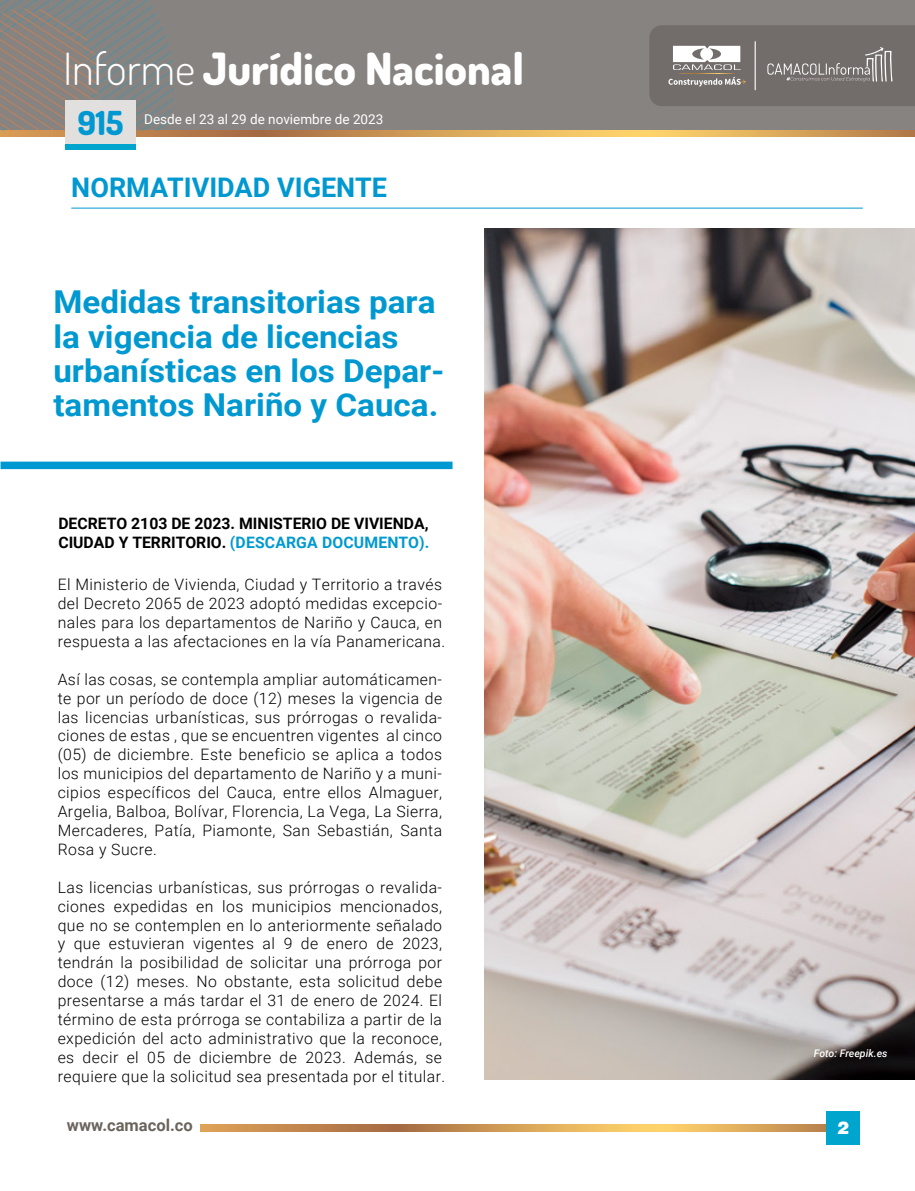
<style>
.page{position:relative;width:915px;height:1191px;background:#fff}
.page>*{position:absolute;margin:0;border:0;box-sizing:border-box;transform-origin:0 0}
.t1{font:44.4px "Dosis";color:#fff}
.t2{font:33px "Dosis";color:#0098d0}
.t3{font:700 31.5px/34.2px "Roboto";color:#0098d0;scale:1.05 1}
.t4{font:700 27px "Roboto";color:#0098d0}
.t5{font:900 19.5px "Helvetica";color:#fff}
.t6{font:700 16.5px "Roboto";color:#6a645d}
.t7{font:300 15.75px/18.9px "Roboto";letter-spacing:.03em;color:#010000}
.t8{font:700 15.75px/18.9px "Roboto";color:#000}
.t9{font:13.5px "Roboto";color:#fff}
.t10{font:italic 500 10.5px "Roboto";color:#fff}
.s1{color:#009ad0}
</style>
<div class="page">
<svg style="left:201px;top:1124px;width:624px;height:7px;background:#d29d56"></svg>
<div style="left:825px;top:1111px;width:34px;height:33px;background:#00a5ce"></div>
<div style="left:0;top:0;width:914px;height:131px;background:#878381"></div>
<svg style="left:0;top:131px;width:914px;height:5px;background:#d29d56"></svg>
<div style="left:65px;top:144px;width:71px;height:5px;background:#00a5ce"></div>
<div style="left:1px;top:461px;width:451px;height:8px;background:#0098d0"></div>
<hr style="left:71px;top:208px;width:791px;height:1px;background:#0098d0">
<svg style="left:649px;top:25px;width:265px;height:81px;background:#7f7a77"></svg>
<img style="left:484px;top:229px;width:430px;height:851px">
<svg style="left:0;top:0;width:179px;height:131px"></svg>
<div style="left:65px;top:101px;width:71px;height:43px;background:#e2dfdf"></div>
<h1 class="t1" style="left:63px;top:38px;width:462px">Informe Jurídico Nacional</h1>
<h2 class="t2" style="left:77px;top:100px;width:47px">915</h2>
<p class="t9" style="left:144px;top:110px;width:241px">Desde el 23 al 29 de noviembre de 2023</p>
<h3 class="t4" style="left:71px;top:169px;width:317px">NORMATIVIDAD VIGENTE</h3>
<h3 class="t3" style="left:53px;top:284px;width:373px">Medidas transitorias para la vigencia de licencias urbanísticas en los Depar&shy;tamentos Nariño y Cauca.</h3>
<p class="t8" style="left:58px;top:513px;width:372px">DECRETO 2103 DE 2023. MINISTERIO DE VIVIENDA,<br>CIUDAD Y TERRITORIO. <span class="s1">(DESCARGA DOCUMENTO).</span></p>
<p class="t7" style="left:58px;top:574px;width:389px">El Ministerio de Vivienda, Ciudad y Territorio a través del Decreto 2065 de 2023 adoptó medidas excepcio&shy;nales para los departamentos de Nariño y Cauca, en respuesta a las afectaciones en la vía Panamericana.</p>
<p class="t7" style="left:58px;top:669px;width:386px;text-align:justify">Así las cosas, se contempla ampliar automáticamen&shy;te por un período de doce (12) meses la vigencia de las licencias urbanísticas, sus prórrogas o revalida&shy;ciones de estas , que se encuentren vigentes al cinco (05) de diciembre. Este beneficio se aplica a todos los municipios del departamento de Nariño y a muni&shy;cipios específicos del Cauca, entre ellos Almaguer, Argelia, Balboa, Bolívar, Florencia, La Vega, La Sierra, Mercaderes, Patía, Piamonte, San Sebastián, Santa Rosa y Sucre.</p>
<p class="t7" style="left:58px;top:877px;width:389px">Las licencias urbanísticas, sus prórrogas o revalida&shy;ciones expedidas en los municipios mencionados, que no se contemplen en lo anteriormente señalado y que estuvieran vigentes al 9 de enero de 2023, tendrán la posibilidad de solicitar una prórroga por doce (12) meses. No obstante, esta solicitud debe presentarse a más tardar el 31 de enero de 2024. El término de esta prórroga se contabiliza a partir de la expedición del acto administrativo que la reconoce, es decir el 05 de diciembre de 2023. Además, se requiere que la solicitud sea presentada por el titular.</p>
<p class="t6" style="left:67px;top:1113px;width:127px">www.camacol.co</p>
<p class="t10" style="left:813px;top:1045px;width:75px">Foto: Freepik.es</p>
<p class="t5" style="left:837px;top:1120px;width:13px">2</p>
</div>
